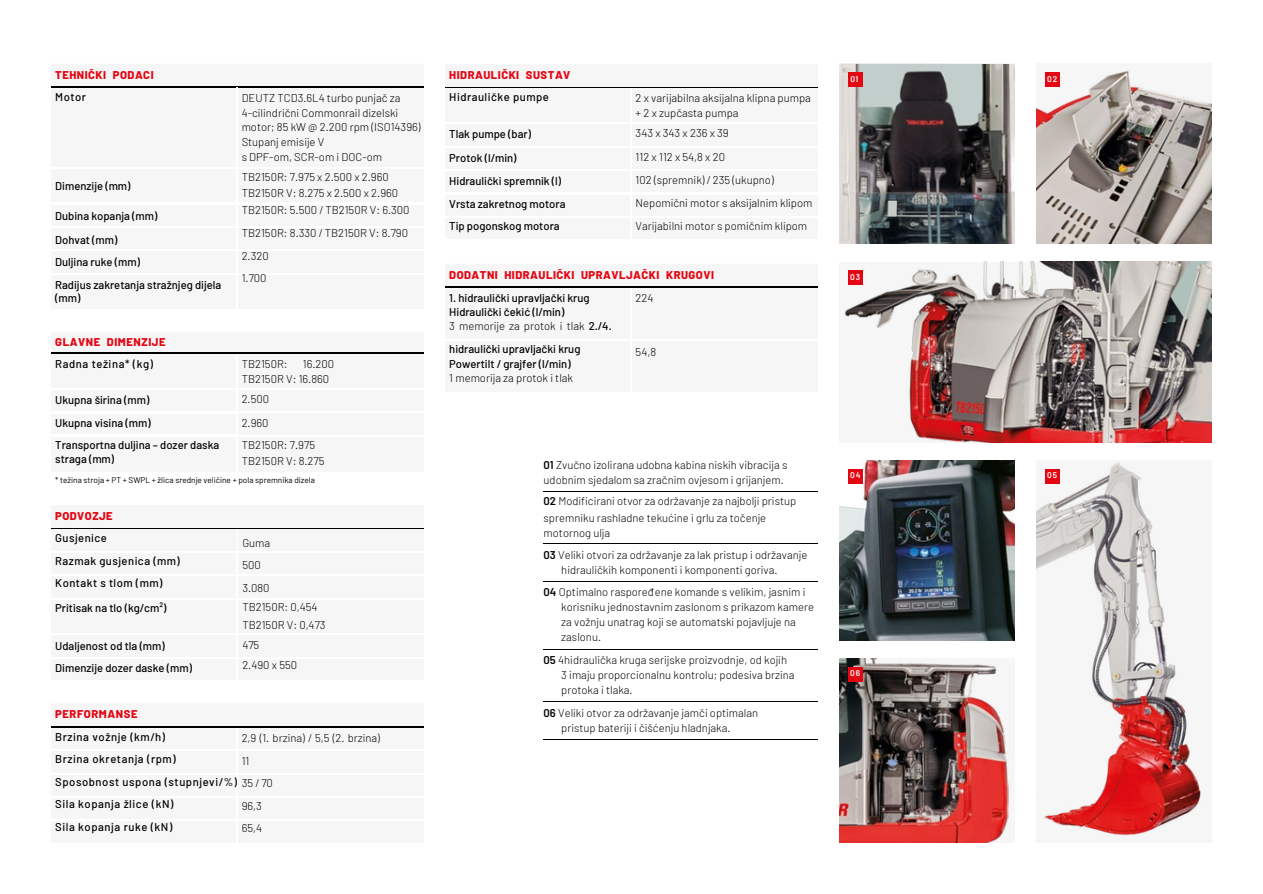
<style>
.page{position:relative;width:1263px;height:894px;background:#fff}
.page>*{position:absolute;margin:0;border:0;box-sizing:border-box;transform-origin:0 0}
.t1{font:300 11.25px/22.5px "Barlow";color:#000}
.t2{font:300 11.25px/14.7px "Barlow";color:#010202}
.t3{font:500 11.25px/22.5px "Barlow";color:#000}
.t4{font:500 11.25px/22.5px "Barlow";letter-spacing:.05em;color:#000}
.t5{font:800 11.25px/22.5px "Barlow";letter-spacing:.045em;color:#e30613}
.t6{font:500 11.25px/22.5px "Barlow";letter-spacing:.04em;color:#000}
.t7{font:8.25px "Barlow";color:#000}
.t8{font:600 8.25px "Barlow";letter-spacing:.095em;color:#fff}
.s1{font-weight:500;color:#000}
.s2{font-weight:800;color:#e30613}
.s3{font-weight:300}
.s4{font-weight:600}
</style>
<div class="page">
<img style="left:843px;top:262px;width:368px;height:180px">
<img style="left:1036px;top:70px;width:176px;height:173px">
<img style="left:839px;top:64px;width:176px;height:180px">
<div style="left:839px;top:658px;width:176px;height:184px;background:#f6f6f6"></div>
<img style="left:839px;top:460px;width:176px;height:180px">
<img style="left:839px;top:658px;width:170px;height:184px">
<img style="left:1036px;top:461px;width:167px;height:376px">
<hr style="left:51px;top:87px;width:186px;height:1px;background:#000">
<hr style="left:237px;top:87px;width:187px;height:1px;background:#000">
<hr style="left:51px;top:528px;width:186px;height:1px;background:#000">
<hr style="left:237px;top:528px;width:187px;height:1px;background:#000">
<hr style="left:237px;top:87px;width:1px;height:80px;background:#fff">
<hr style="left:51px;top:353px;width:186px;height:1px;background:#000">
<hr style="left:237px;top:353px;width:187px;height:1px;background:#000">
<svg style="left:51px;top:727px;width:373px;height:1px"></svg>
<hr style="left:51px;top:726px;width:186px;height:1px;background:#000">
<hr style="left:237px;top:726px;width:187px;height:1px;background:#000">
<hr style="left:544px;top:491px;width:274px;height:1px;background:#010202">
<hr style="left:544px;top:543px;width:274px;height:1px;background:#010202">
<hr style="left:544px;top:581px;width:274px;height:1px;background:#010202">
<hr style="left:544px;top:648px;width:274px;height:1px;background:#010202">
<hr style="left:544px;top:701px;width:274px;height:1px;background:#010202">
<hr style="left:544px;top:738px;width:274px;height:1px;background:#010202">
<hr style="left:445px;top:87px;width:186px;height:1px;background:#000">
<hr style="left:631px;top:87px;width:187px;height:1px;background:#000">
<hr style="left:445px;top:287px;width:186px;height:1px;background:#000">
<hr style="left:631px;top:287px;width:187px;height:1px;background:#000">
<div style="left:848px;top:72px;width:14px;height:15px;background:#e30613"></div>
<div style="left:848px;top:270px;width:14px;height:15px;background:#e30613"></div>
<div style="left:848px;top:468px;width:14px;height:15px;background:#e30613"></div>
<div style="left:848px;top:666px;width:14px;height:15px;background:#e30613"></div>
<div style="left:1045px;top:468px;width:14px;height:15px;background:#e30613"></div>
<div style="left:1045px;top:72px;width:14px;height:15px;background:#e30613"></div>
<h3 class="t5" style="left:55px;top:63px;width:100px">TEHNIČKI PODACI<br><span class="s1">Motor</span></h3>
<h4 class="t3" style="left:55px;top:175px;width:77px">Dimenzije (mm)</h4>
<h4 class="t3" style="left:55px;top:203px;width:104px;line-height:23.7px">Dubina kopanja (mm)<br>Dohvat (mm)</h4>
<h4 class="t3" style="left:55px;top:250px;width:168px">Duljina ruke (mm)<br>Radijus zakretanja stražnjeg dijela</h4>
<h4 class="t3" style="left:55px;top:286px;width:27px">(mm)</h4>
<h3 class="t4" style="left:55px;top:330px;width:112px"><span class="s2">GLAVNE DIMENZIJE<br></span>Radna težina* (kg)</h3>
<h4 class="t3" style="left:55px;top:388px;width:165px">Ukupna širina (mm)<br>Ukupna visina (mm)<br>Transportna duljina – dozer daska</h4>
<h4 class="t3" style="left:55px;top:446px;width:60px">straga (mm)</h4>
<h4 class="t1" style="left:242px;top:90px;width:180px;line-height:14.7px">DEUTZ TCD3.6L4 turbo punjač za<br>4-cilindrični Commonrail dizelski motor; 85 kW @ 2.200 rpm (ISO14396)<br>Stupanj emisije V<br>s DPF-om, SCR-om i DOC-om</h4>
<h4 class="t1" style="left:242px;top:168px;width:158px;line-height:15.8px">TB2150R: 7.975 x 2.500 x 2.960<br>TB2150R V: 8.275 x 2.500 x 2.960</h4>
<h4 class="t1" style="left:242px;top:197px;width:169px;line-height:23.7px">TB2150R: 5.500 / TB2150R V: 6.300<br>TB2150R: 8.330 / TB2150R V: 8.790</h4>
<h4 class="t1" style="left:242px;top:244px;width:29px">2.320<br>1.700</h4>
<h4 class="t1" style="left:242px;top:352px;width:47px">TB2150R:</h4>
<h4 class="t1" style="left:242px;top:356px;width:94px;line-height:14.7px;text-indent:61px">16.200<br>TB2150R V: 16.860</h4>
<h4 class="t1" style="left:242px;top:386px;width:29px;line-height:23.7px">2.500<br>2.960</h4>
<h4 class="t1" style="left:242px;top:436px;width:84px;line-height:15.8px">TB2150R: 7.975<br>TB2150R V: 8.275</h4>
<h2 class="t7" style="left:55px;top:475px;width:261px">* težina stroja + PT + SWPL + žlica srednje veličine + pola spremnika dizela</h2>
<h4 class="t6" style="left:55px;top:504px;width:126px"><span class="s2">PODVOZJE<br></span>Gusjenice<br>Razmak gusjenica (mm)<br>Kontakt s tlom (mm)</h4>
<h4 class="t3" style="left:55px;top:596px;width:113px">Pritisak na tlo (kg/cm²)</h4>
<h1 class="t3" style="left:55px;top:633px;width:138px">Udaljenost od tla (mm)<br>Dimenzije dozer daske (mm)</h1>
<h4 class="t1" style="left:242px;top:530px;width:29px">Guma<br>500<br>3.080</h4>
<h4 class="t1" style="left:242px;top:597px;width:85px;line-height:17.9px">TB2150R: 0,454<br>TB2150R V: 0,473</h4>
<h4 class="t1" style="left:242px;top:634px;width:56px;line-height:19.6px">475<br>2.490 x 550</h4>
<h4 class="t4" style="left:55px;top:702px;width:183px"><span class="s2">PERFORMANSE<br></span>Brzina vožnje (km/h)<br>Brzina okretanja (rpm)<br>Sposobnost uspona (stupnjevi/%)<br>Sila kopanja žlice (kN)<br>Sila kopanja ruke (kN)</h4>
<h4 class="t1" style="left:242px;top:726px;width:140px">2,9 (1. brzina) / 5,5 (2. brzina)<br>11<br>35 / 70<br>96,3<br>65,4</h4>
<h4 class="t5" style="left:449px;top:63px;width:123px">HIDRAULIČKI SUSTAV<br><span class="s1">Hidrauličke pumpe</span></h4>
<h4 class="t3" style="left:449px;top:122px;width:113px;line-height:23.7px">Tlak pumpe (bar)<br>Protok (l/min)<br>Hidraulički spremnik (l)</h4>
<h4 class="t3" style="left:449px;top:192px;width:118px">Vrsta zakretnog motora<br>Tip pogonskog motora</h4>
<p class="t1" style="left:636px;top:91px;width:177px;line-height:14.7px">2 x varijabilna aksijalna klipna pumpa + 2 x zupčasta pumpa</p>
<p class="t1" style="left:636px;top:121px;width:95px;line-height:23.7px">343 x 343 x 236 x 39<br>112 x 112 x 54,8 x 20</p>
<p class="t1" style="left:636px;top:167px;width:178px;line-height:23.7px">102 (spremnik) / 235 (ukupno)<br>Nepomični motor s aksijalnim klipom</p>
<p class="t1" style="left:636px;top:214px;width:173px">Varijabilni motor s pomičnim klipom</p>
<h4 class="t5" style="left:449px;top:263px;width:266px">DODATNI HIDRAULIČKI UPRAVLJAČKI KRUGOVI</h4>
<h4 class="t3" style="left:449px;top:291px;width:142px;line-height:13.5px">1. hidraulički upravljački krug<br>Hidraulički čekić (l/min)</h4>
<h4 class="t3" style="left:449px;top:314px;width:164px"><span class="s3">3 memorije za protok i tlak</span> 2./4. hidraulički upravljački krug</h4>
<h4 class="t3" style="left:449px;top:351px;width:123px">Powertilt / grajfer (l/min)</h4>
<h4 class="t1" style="left:449px;top:366px;width:125px">1 memorija za protok i tlak</h4>
<p class="t1" style="left:636px;top:286px;width:19px">224</p>
<p class="t1" style="left:636px;top:339px;width:22px">54,8</p>
<p class="t2" style="left:544px;top:456px;width:245px"><span class="s4">01</span> Zvučno izolirana udobna kabina niskih vibracija s</p>
<p class="t2" style="left:544px;top:468px;width:254px;line-height:21.3px">udobnim sjedalom sa zračnim ovjesom i grijanjem.<br><span class="s4">02</span> Modificirani otvor za održavanje za najbolji pristup</p>
<p class="t2" style="left:544px;top:510px;width:224px">spremniku rashladne tekućine i grlu za točenje motornog ulja</p>
<p class="t2" style="left:544px;top:547px;width:265px"><span class="s4">03</span> Veliki otvori za održavanje za lak pristup i održavanje</p>
<p class="t2" style="left:561px;top:562px;width:218px">hidrauličkih komponenti i komponenti goriva.</p>
<p class="t2" style="left:544px;top:584px;width:263px"><span class="s4">04</span> Optimalno raspoređene komande s velikim, jasnim i</p>
<p class="t2" style="left:561px;top:599px;width:254px">korisniku jednostavnim zaslonom s prikazom kamere za vožnju unatrag koji se automatski pojavljuje na</p>
<p class="t2" style="left:561px;top:628px;width:41px">zaslonu.</p>
<p class="t2" style="left:544px;top:652px;width:245px"><span class="s4">05</span> 4hidraulička kruga serijske proizvodnje, od kojih</p>
<p class="t2" style="left:561px;top:667px;width:235px">3 imaju proporcionalnu kontrolu; podesiva brzina protoka i tlaka.</p>
<p class="t2" style="left:561px;top:704px;width:198px;text-indent:-18px"><span class="s4">06</span> Veliki otvor za održavanje jamči optimalan pristup bateriji i čišćenju hladnjaka.</p>
<p class="t8" style="left:850px;top:74px;width:10px">01</p>
<h3 class="t8" style="left:850px;top:272px;width:11px">03</h3>
<h3 class="t8" style="left:850px;top:470px;width:12px">04</h3>
<h4 class="t8" style="left:850px;top:668px;width:11px">06</h4>
<h3 class="t8" style="left:1047px;top:74px;width:11px">02</h3>
<h4 class="t8" style="left:1047px;top:470px;width:11px">05</h4>
</div>
